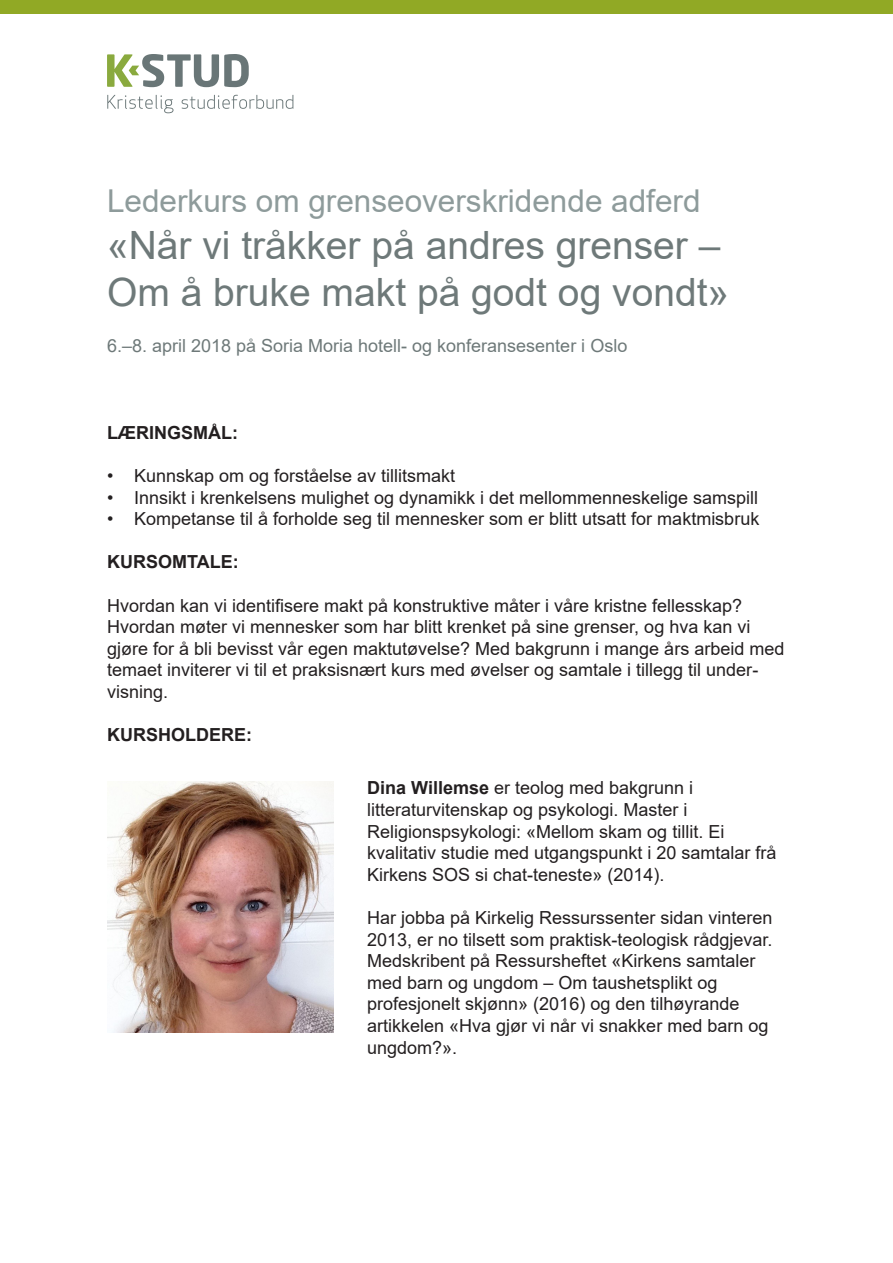
<style>
.page{position:relative;width:893px;height:1263px;background:#fff}
.page>*{position:absolute;margin:0;border:0;box-sizing:border-box;transform-origin:0 0}
.t1{font:39px/46.8px "Arial";color:#6e7979}
.t2{font:31.5px "Arial";color:#8e9b9b}
.t3{font:18px/21.6px "Arial";color:#231f20}
.t4{font:18px "Arial";color:#6e7979}
.t5{font:700 18px "Arial";color:#231f20}
.s1{font-weight:700}
</style>
<div class="page">
<svg style="left:107px;top:54px;width:142px;height:33px"></svg>
<svg style="left:107px;top:95px;width:66px;height:18px"></svg>
<svg style="left:182px;top:95px;width:111px;height:14px"></svg>
<div style="left:0;top:0;width:893px;height:13px;background:#91a925"></div>
<img style="left:107px;top:781px;width:227px;height:251px">
<h2 class="t2" style="left:107px;top:179px;width:595px">Lederkurs om grenseoverskridende adferd</h2>
<h1 class="t1" style="left:107px;top:222px;width:624px">«Når vi tråkker på andres grenser –<br>Om å bruke makt på godt og vondt»</h1>
<p class="t4" style="left:107px;top:333px;width:522px">6.–8. april 2018 på Soria Moria hotell- og konferansesenter i Oslo</p>
<p class="t5" style="left:107px;top:420px;width:132px">LÆRINGSMÅL:</p>
<p class="t3" style="left:107px;top:465px;width:350px">• Kunnskap om og forståelse av tillitsmakt</p>
<p class="t3" style="left:107px;top:486px;width:653px">• Innsikt i krenkelsens mulighet og dynamikk i det mellommenneskelige samspill</p>
<p class="t3" style="left:107px;top:508px;width:654px">• Kompetanse til å forholde seg til mennesker som er blitt utsatt for maktmisbruk</p>
<p class="t5" style="left:107px;top:549px;width:133px">KURSOMTALE:</p>
<p class="t3" style="left:107px;top:594px;width:679px">Hvordan kan vi identifisere makt på konstruktive måter i våre kristne fellesskap?<br>Hvordan møter vi mennesker som har blitt krenket på sine grenser, og hva kan vi gjøre for å bli bevisst vår egen maktutøvelse? Med bakgrunn i mange års arbeid med temaet inviterer vi til et praksisnært kurs med øvelser og samtale i tillegg til under&shy;visning.</p>
<p class="t5" style="left:107px;top:722px;width:146px">KURSHOLDERE:</p>
<p class="t3" style="left:367px;top:777px;width:411px"><span class="s1">Dina Willemse</span> er teolog med bakgrunn i litteraturvitenskap og psykologi. Master i Religionspsykologi: «Mellom skam og tillit. Ei kvalitativ studie med utgangspunkt i 20 samtalar frå Kirkens SOS si chat-teneste» (2014).</p>
<p class="t3" style="left:367px;top:907px;width:407px">Har jobba på Kirkelig Ressurssenter sidan vinteren 2013, er no tilsett som praktisk-teologisk rådgjevar.<br>Medskribent på Ressursheftet «Kirkens samtaler med barn og ungdom – Om taushetsplikt og profesjonelt skjønn» (2016) og den tilhøyrande artikkelen «Hva gjør vi når vi snakker med barn og ungdom?».</p>
</div>
